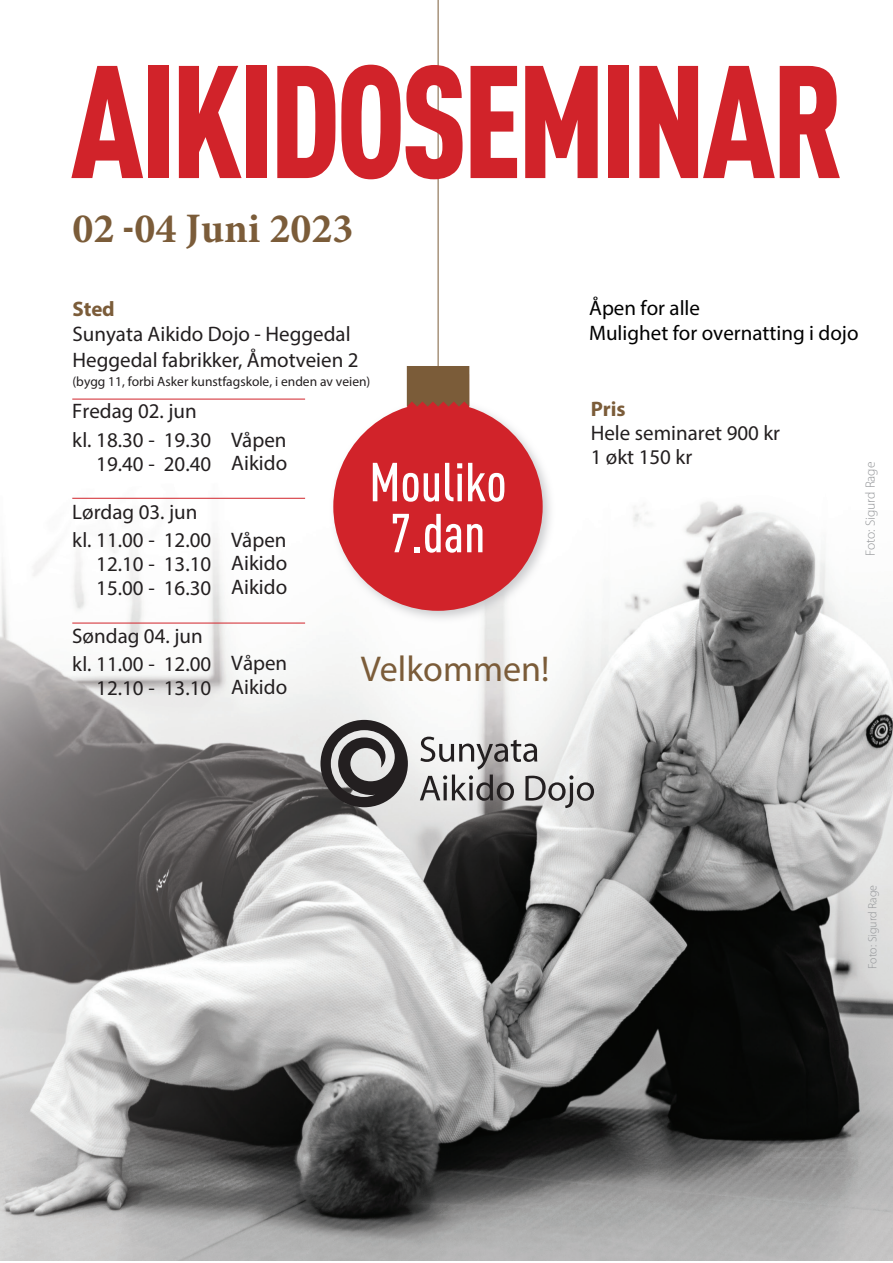
<style>
.page{position:relative;width:893px;height:1263px;background:#fff}
.page>*{position:absolute;margin:0;border:0;box-sizing:border-box;transform-origin:0 0}
.t1{font:900 157.5px "DIN Cond";letter-spacing:-.03em;color:#d1232a;scale:.9 1}
.t2{font:500 54px "DIN Cond";color:#fff}
.t3{font:700 42px "Minion Pro";color:#7b5c39}
.t4{font:36px "Myriad Pro";color:#7b5c39}
.t5{font:21px/24px "Myriad Pro";color:#231f20}
.t6{font:21px/25.2px "Myriad Pro";color:#000}
.t7{font:13.5px "Myriad Pro";color:#231f20}
.t8{font:300 13.5px "Myriad Pro";color:#939598}
.t9{font:300 12px "Myriad Pro";color:#939598}
.s1{font-family:"DIN Cond"}
.s2{font-weight:700;color:#7b5c39}
</style>
<div class="page">
<img style="left:1px;top:278px;width:892px;height:982px">
<div style="left:329px;top:398px;width:227px;height:226px;background:#bcbdc0;opacity:.75"></div>
<div style="left:333px;top:402px;width:210px;height:209px;background:#d1232a;border-radius:50%"></div>
<svg style="left:407px;top:366px;width:62px;height:41px"></svg>
<hr style="left:438px;top:0;width:1px;height:386px;background:#7b5c39">
<hr style="left:72px;top:623px;width:233px;height:1px;background:#d1232a">
<hr style="left:72px;top:399px;width:233px;height:1px;background:#d1232a">
<svg style="left:420px;top:737px;width:174px;height:71px"></svg>
<svg style="left:320px;top:720px;width:88px;height:87px"></svg>
<hr style="left:72px;top:498px;width:233px;height:1px;background:#d1232a">
<p class="t1" style="left:71px;top:23px;width:860px">AIKIDOSEMINAR</p>
<p class="t3" style="left:72px;top:199px;width:282px">02 <span class="s1">-</span>04 Juni 2023</p>
<p class="t5" style="left:72px;top:296px;width:288px;line-height:25.2px"><span class="s2">Sted<br></span>Sunyata Aikido Dojo - Heggedal<br>Heggedal fabrikker, Åmotveien 2</p>
<p class="t7" style="left:72px;top:373px;width:299px">(bygg 11, forbi Asker kunstfagskole, i enden av veien)</p>
<p class="t5" style="left:72px;top:399px;width:126px">Fredag 02. jun</p>
<p class="t5" style="left:72px;top:427px;width:216px">kl. 18.30 - 19.30 Våpen</p>
<p class="t5" style="left:96px;top:451px;width:192px">19.40 - 20.40 Aikido</p>
<p class="t5" style="left:72px;top:499px;width:127px">Lørdag 03. jun</p>
<p class="t5" style="left:72px;top:527px;width:216px">kl. 11.00 - 12.00 Våpen</p>
<p class="t5" style="left:96px;top:551px;width:192px">12.10 - 13.10 Aikido</p>
<p class="t5" style="left:96px;top:575px;width:192px">15.00 - 16.30 Aikido</p>
<p class="t5" style="left:72px;top:623px;width:132px">Søndag 04. jun</p>
<p class="t5" style="left:72px;top:652px;width:216px">kl. 11.00 - 12.00 Våpen</p>
<p class="t5" style="left:96px;top:676px;width:192px">12.10 - 13.10 Aikido</p>
<p class="t2" style="left:369px;top:450px;width:139px">Mouliko</p>
<p class="t2" style="left:391px;top:501px;width:96px">7.dan</p>
<p class="t4" style="left:361px;top:646px;width:190px">Velkommen!</p>
<p class="t6" style="left:589px;top:295px;width:271px">Åpen for alle<br>Mulighet for overnatting i dojo</p>
<p class="t5" style="left:591px;top:396px;width:191px"><span class="s2">Pris<br></span>Hele seminaret 900 kr<br>1 økt 150 kr</p>
<p class="t8" style="left:863px;top:556px;width:96px;rotate:-90deg">Foto: Sigurd Rage</p>
<p class="t9" style="left:866px;top:969px;width:85px;rotate:-90deg">Foto: Sigurd Rage</p>
</div>
